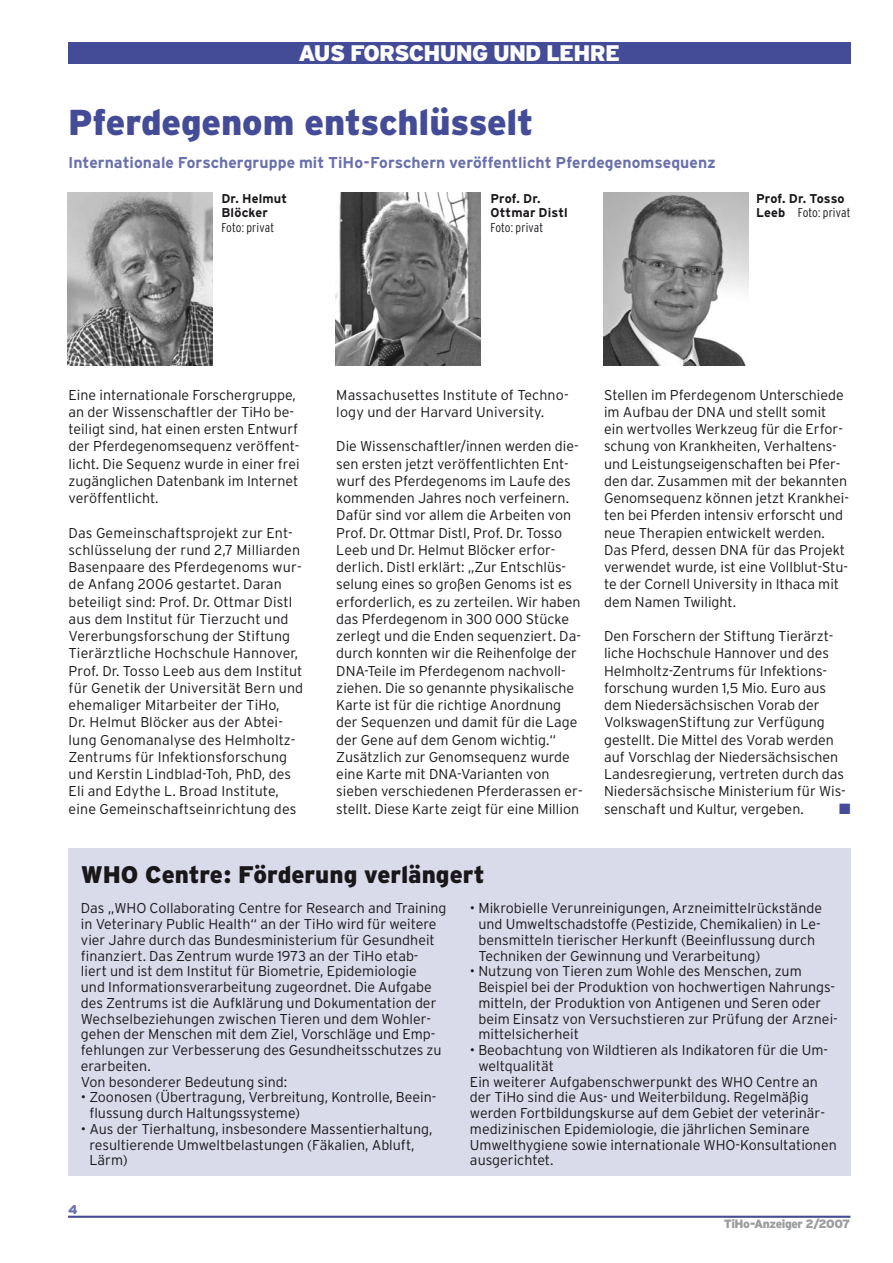
<style>
.page{position:relative;width:893px;height:1263px;background:#fff}
.page>*{position:absolute;margin:0;border:0;box-sizing:border-box;transform-origin:0 0}
.t1{font:900 36px "Interstate";letter-spacing:-.005em;color:#444c98}
.t2{font:900 24px "Interstate";color:#1a171b}
.t3{font:900 22.5px "Interstate";letter-spacing:-.035em;color:#fff}
.t4{font:700 15.75px "Interstate";color:#6970ad}
.t5{font:15px "Zapf Dingbats ITC";color:#444c98}
.t6{font:300 14.25px/17.2px "Interstate";color:#1a171b}
.t7{font:700 12.75px/14.4px "Interstate";letter-spacing:.01em;color:#1a171b}
.t8{font:300 condensed 12.75px "Interstate";letter-spacing:.01em;color:#1a171b}
.t9{font:900 12.75px "Interstate";color:#6970ad}
.t10{font:900 12px "Interstate";letter-spacing:-.035em;color:#9c9d9f}
.s1{font-weight:300;font-stretch:condensed}
</style>
<div class="page">
<div style="left:68px;top:848px;width:782px;height:328px;background:#dadbea"></div>
<hr style="left:68px;top:1216px;width:782px;height:2px;background:#444c98">
<img style="left:68px;top:193px;width:144px;height:172px">
<img style="left:336px;top:193px;width:144px;height:172px">
<img style="left:604px;top:193px;width:144px;height:172px">
<div style="left:68px;top:43px;width:782px;height:21px;background:#444c98"></div>
<h3 class="t3" style="left:298px;top:40px;width:323px">AUS FORSCHUNG UND LEHRE</h3>
<h1 class="t1" style="left:68px;top:102px;width:467px">Pferdegenom entschlüsselt</h1>
<p class="t4" style="left:68px;top:154px;width:649px">Internationale Forschergruppe mit TiHo-Forschern veröffentlicht Pferdegenomsequenz</p>
<p class="t7" style="left:221px;top:191px;width:67px">Dr. Helmut<br>Blöcker</p>
<p class="t8" style="left:221px;top:220px;width:54px">Foto: privat</p>
<p class="t7" style="left:490px;top:191px;width:79px">Prof. Dr.<br>Ottmar Distl</p>
<p class="t8" style="left:490px;top:220px;width:54px">Foto: privat</p>
<p class="t7" style="left:756px;top:191px;width:96px">Prof. Dr. Tosso<br>Leeb <span class="s1">Foto: privat</span></p>
<p class="t6" style="left:69px;top:386px;width:233px">Eine internationale Forschergruppe, an der Wissenschaftler der TiHo be&shy;teiligt sind, hat einen ersten Entwurf der Pferdegenomsequenz veröffent&shy;licht. Die Sequenz wurde in einer frei zugänglichen Datenbank im Internet veröffentlicht.</p>
<p class="t6" style="left:69px;top:524px;width:236px">Das Gemeinschaftsprojekt zur Ent&shy;schlüsselung der rund 2,7 Milliarden Basenpaare des Pferdegenoms wur&shy;de Anfang 2006 gestartet. Daran beteiligt sind: Prof. Dr. Ottmar Distl aus dem Institut für Tierzucht und Vererbungsforschung der Stiftung Tierärztliche Hochschule Hannover, Prof. Dr. Tosso Leeb aus dem Institut für Genetik der Universität Bern und ehemaliger Mitarbeiter der TiHo,<br>Dr. Helmut Blöcker aus der Abtei&shy;lung Genomanalyse des Helmholtz-Zentrums für Infektionsforschung und Kerstin Lindblad-Toh, PhD, des Eli and Edythe L. Broad Institute, eine Gemeinschaftseinrichtung des</p>
<p class="t6" style="left:336px;top:386px;width:234px">Massachusettes Institute of Techno&shy;logy und der Harvard University.</p>
<p class="t6" style="left:336px;top:438px;width:248px">Die Wissenschaftler/innen werden die&shy;sen ersten jetzt veröffentlichten Ent&shy;wurf des Pferdegenoms im Laufe des kommenden Jahres noch verfeinern.<br>Dafür sind vor allem die Arbeiten von Prof. Dr. Ottmar Distl, Prof. Dr. Tosso Leeb und Dr. Helmut Blöcker erfor&shy;derlich. Distl erklärt: „Zur Entschlüs&shy;selung eines so großen Genoms ist es erforderlich, es zu zerteilen. Wir haben das Pferdegenom in 300 000 Stücke zerlegt und die Enden sequenziert. Da&shy;durch konnten wir die Reihenfolge der DNA-Teile im Pferdegenom nachvoll&shy;ziehen. Die so genannte physikalische Karte ist für die richtige Anordnung der Sequenzen und damit für die Lage der Gene auf dem Genom wichtig.“ Zusätzlich zur Genomsequenz wurde eine Karte mit DNA-Varianten von sieben verschiedenen Pferderassen er&shy;stellt. Diese Karte zeigt für eine Million</p>
<h2 class="t2" style="left:81px;top:861px;width:405px">WHO Centre: Förderung verlängert</h2>
<p class="t6" style="left:604px;top:386px;width:246px">Stellen im Pferdegenom Unterschiede im Aufbau der DNA und stellt somit ein wertvolles Werkzeug für die Erfor&shy;schung von Krankheiten, Verhaltens&shy;und Leistungseigenschaften bei Pfer&shy;den dar. Zusammen mit der bekannten Genomsequenz können jetzt Krankhei&shy;ten bei Pferden intensiv erforscht und neue Therapien entwickelt werden.<br>Das Pferd, dessen DNA für das Projekt verwendet wurde, ist eine Vollblut-Stu&shy;te der Cornell University in Ithaca mit dem Namen Twilight.</p>
<p class="t6" style="left:604px;top:627px;width:243px">Den Forschern der Stiftung Tierärzt&shy;liche Hochschule Hannover und des Helmholtz-Zentrums für Infektions&shy;forschung wurden 1,5 Mio. Euro aus dem Niedersächsischen Vorab der VolkswagenStiftung zur Verfügung gestellt. Die Mittel des Vorab werden auf Vorschlag der Niedersächsischen Landesregierung, vertreten durch das Niedersächsische Ministerium für Wis&shy;senschaft und Kultur, vergeben.</p>
<p class="t5" style="left:839px;top:801px;width:13px">■</p>
<p class="t6" style="left:81px;top:900px;width:367px;line-height:15.8px">Das „WHO Collaborating Centre for Research and Training in Veterinary Public Health“ an der TiHo wird für weitere vier Jahre durch das Bundesministerium für Gesundheit finanziert. Das Zentrum wurde 1973 an der TiHo etab&shy;liert und ist dem Institut für Biometrie, Epidemiologie<br>und Informationsverarbeitung zugeordnet. Die Aufgabe des Zentrums ist die Aufklärung und Dokumentation der Wechselbeziehungen zwischen Tieren und dem Wohler&shy;gehen der Menschen mit dem Ziel, Vorschläge und Emp&shy;fehlungen zur Verbesserung des Gesundheitsschutzes zu erarbeiten.<br>Von besonderer Bedeutung sind:</p>
<p class="t6" style="left:89px;top:1089px;width:348px;line-height:15.8px;text-indent:-8px">• Zoonosen (Übertragung, Verbreitung, Kontrolle, Beein&shy;flussung durch Haltungssysteme)</p>
<p class="t6" style="left:89px;top:1121px;width:345px;line-height:15.8px;text-indent:-8px">• Aus der Tierhaltung, insbesondere Massentierhaltung, resultierende Umweltbelastungen (Fäkalien, Abluft,<br>Lärm)</p>
<p class="t9" style="left:68px;top:1202px;width:11px">4</p>
<p class="t6" style="left:478px;top:900px;width:345px;line-height:15.8px;text-indent:-8px">• Mikrobielle Verunreinigungen, Arzneimittelrückstände und Umweltschadstoffe (Pestizide, Chemikalien) in Le&shy;bensmitteln tierischer Herkunft (Beeinflussung durch Techniken der Gewinnung und Verarbeitung)</p>
<p class="t6" style="left:478px;top:963px;width:361px;line-height:15.8px;text-indent:-8px">• Nutzung von Tieren zum Wohle des Menschen, zum Beispiel bei der Produktion von hochwertigen Nahrungs&shy;mitteln, der Produktion von Antigenen und Seren oder beim Einsatz von Versuchstieren zur Prüfung der Arznei&shy;mittelsicherheit</p>
<p class="t6" style="left:470px;top:1041px;width:360px">• Beobachtung von Wildtieren als Indikatoren für die Um-</p>
<p class="t6" style="left:478px;top:1057px;width:77px">weltqualität</p>
<p class="t6" style="left:470px;top:1073px;width:349px">Ein weiterer Aufgabenschwerpunkt des WHO Centre an</p>
<p class="t6" style="left:470px;top:1088px;width:340px">der TiHo sind die Aus- und Weiterbildung. Regelmäßig</p>
<p class="t6" style="left:470px;top:1104px;width:356px">werden Fortbildungskurse auf dem Gebiet der veterinär-</p>
<p class="t6" style="left:470px;top:1120px;width:341px">medizinischen Epidemiologie, die jährlichen Seminare</p>
<p class="t6" style="left:470px;top:1136px;width:368px">Umwelthygiene sowie internationale WHO-Konsultationen</p>
<p class="t6" style="left:470px;top:1151px;width:85px">ausgerichtet.</p>
<p class="t10" style="left:724px;top:1217px;width:128px">TiHo-Anzeiger 2/2007</p>
</div>
